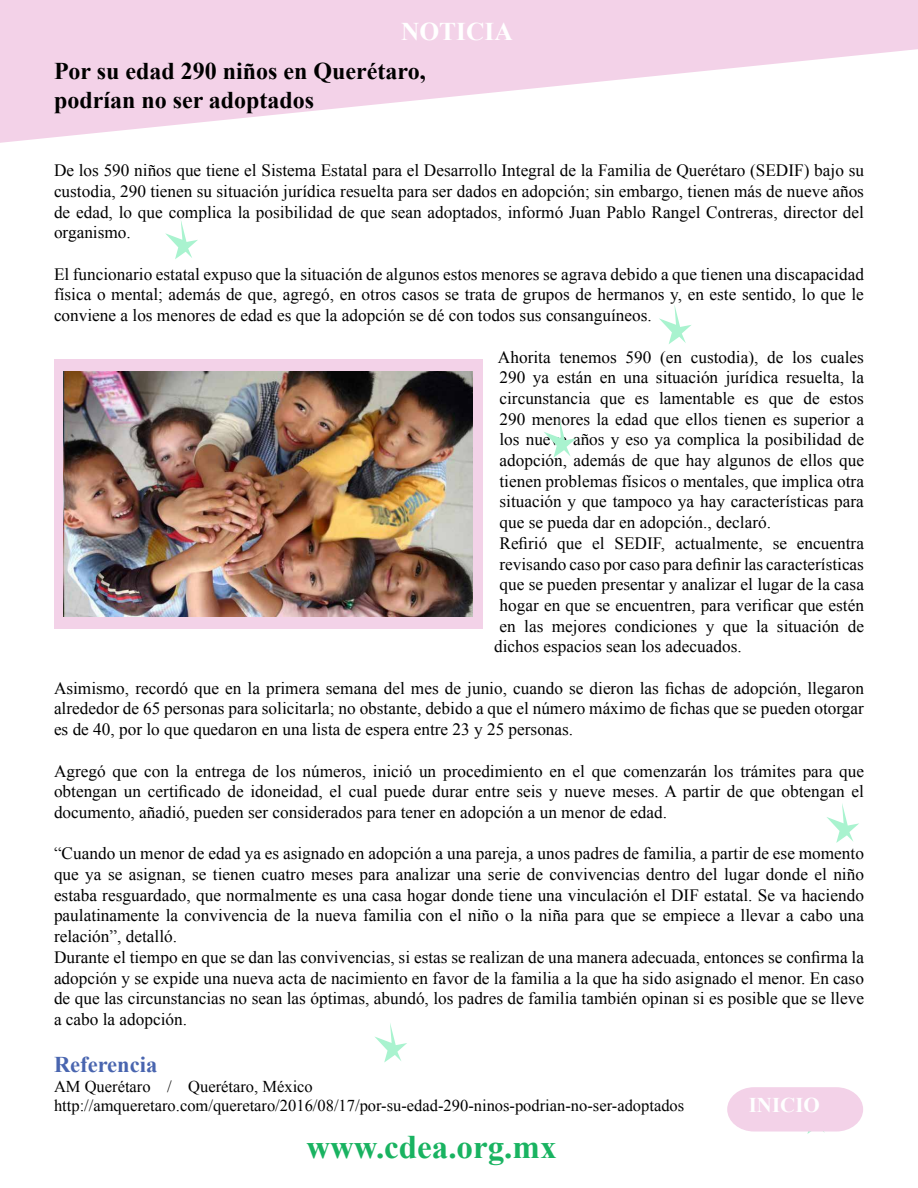
<style>
.page{position:relative;width:918px;height:1188px;background:#fff}
.page>*{position:absolute;margin:0;border:0;box-sizing:border-box;transform-origin:0 0}
.t1{font:700 33px "Times New Roman";color:#19b361}
.t2{font:700 25.5px "Times New Roman";color:#fff}
.t3{font:700 24px/28.8px "Times New Roman";color:#000}
.t4{font:700 22.5px "Times New Roman";color:#4965af}
.t5{font:700 21px "Times New Roman";color:#feffff}
.t6{font:17.25px/20.7px "Times New Roman";color:#000;text-align:justify}
.t7{font:16.5px/19.8px "Times New Roman";color:#000}
</style>
<div class="page">
<svg style="left:544px;top:418px;width:32px;height:40px"></svg>
<svg style="left:659px;top:305px;width:32px;height:39px"></svg>
<svg style="left:165px;top:220px;width:33px;height:39px"></svg>
<svg style="left:827px;top:803px;width:32px;height:40px"></svg>
<svg style="left:374px;top:1023px;width:33px;height:40px"></svg>
<svg style="left:0;top:0;width:918px;height:143px;fill:#f3d2e8"></svg>
<div style="left:54px;top:359px;width:428px;height:270px;background:#f3d2e8"></div>
<img style="left:64px;top:372px;width:409px;height:244px">
<svg style="left:727px;top:1087px;width:136px;height:47px;background:#f4d8eb"></svg>
<h2 class="t2" style="left:401px;top:14px;width:113px">NOTICIA</h2>
<h3 class="t3" style="left:54px;top:56px;width:373px">Por su edad 290 niños en Querétaro, podrían no ser adoptados</h3>
<p class="t6" style="left:54px;top:160px;width:812px">De los 590 niños que tiene el Sistema Estatal para el Desarrollo Integral de la Familia de Querétaro (SEDIF) bajo su custodia, 290 tienen su situación jurídica resuelta para ser dados en adopción; sin embargo, tienen más de nueve años de edad, lo que complica la posibilidad de que sean adoptados, informó Juan Pablo Rangel Contreras, director del organismo.</p>
<p class="t6" style="left:54px;top:263px;width:812px">El funcionario estatal expuso que la situación de algunos estos menores se agrava debido a que tienen una discapacidad física o mental; además de que, agregó, en otros casos se trata de grupos de hermanos y, en este sentido, lo que le conviene a los menores de edad es que la adopción se dé con todos sus consanguíneos.</p>
<p class="t6" style="left:498px;top:346px;width:368px">Ahorita tenemos 590 (en custodia), de los cuales</p>
<p class="t6" style="left:499px;top:367px;width:366px">290 ya están en una situación jurídica resuelta, la</p>
<p class="t6" style="left:499px;top:388px;width:366px">circunstancia que es lamentable es que de estos</p>
<p class="t6" style="left:499px;top:408px;width:366px">290 menores la edad que ellos tienen es superior a</p>
<p class="t6" style="left:499px;top:429px;width:366px">los nueve años y eso ya complica la posibilidad de</p>
<p class="t6" style="left:499px;top:450px;width:366px">adopción, además de que hay algunos de ellos que</p>
<p class="t6" style="left:499px;top:470px;width:366px">tienen problemas físicos o mentales, que implica otra</p>
<p class="t6" style="left:499px;top:491px;width:366px">situación y que tampoco ya hay características para</p>
<p class="t6" style="left:499px;top:512px;width:273px">que se pueda dar en adopción., declaró.</p>
<p class="t6" style="left:499px;top:532px;width:366px">Refirió que el SEDIF, actualmente, se encuentra</p>
<p class="t6" style="left:499px;top:553px;width:366px">revisando caso por caso para definir las características</p>
<p class="t6" style="left:499px;top:574px;width:366px">que se pueden presentar y analizar el lugar de la casa</p>
<p class="t6" style="left:499px;top:595px;width:366px">hogar en que se encuentren, para verificar que estén</p>
<p class="t6" style="left:499px;top:615px;width:366px">en las mejores condiciones y que la situación de</p>
<p class="t6" style="left:494px;top:636px;width:249px">dichos espacios sean los adecuados.</p>
<p class="t6" style="left:54px;top:677px;width:812px">Asimismo, recordó que en la primera semana del mes de junio, cuando se dieron las fichas de adopción, llegaron alrededor de 65 personas para solicitarla; no obstante, debido a que el número máximo de fichas que se pueden otorgar es de 40, por lo que quedaron en una lista de espera entre 23 y 25 personas.</p>
<p class="t6" style="left:54px;top:760px;width:812px">Agregó que con la entrega de los números, inició un procedimiento en el que comenzarán los trámites para que obtengan un certificado de idoneidad, el cual puede durar entre seis y nueve meses. A partir de que obtengan el documento, añadió, pueden ser considerados para tener en adopción a un menor de edad.</p>
<p class="t6" style="left:54px;top:843px;width:812px;text-align:left">“Cuando un menor de edad ya es asignado en adopción a una pareja, a unos padres de familia, a partir de ese momento que ya se asignan, se tienen cuatro meses para analizar una serie de convivencias dentro del lugar donde el niño estaba resguardado, que normalmente es una casa hogar donde tiene una vinculación el DIF estatal. Se va haciendo paulatinamente la convivencia de la nueva familia con el niño o la niña para que se empiece a llevar a cabo una relación”, detalló.<br>Durante el tiempo en que se dan las convivencias, si estas se realizan de una manera adecuada, entonces se confirma la adopción y se expide una nueva acta de nacimiento en favor de la familia a la que ha sido asignado el menor. En caso de que las circunstancias no sean las óptimas, abundó, los padres de familia también opinan si es posible que se lleve a cabo la adopción.</p>
<h3 class="t4" style="left:54px;top:1049px;width:105px">Referencia</h3>
<p class="t7" style="left:54px;top:1076px;width:632px">AM Querétaro / Querétaro, México http://amqueretaro.com/queretaro/2016/08/17/por-su-edad-290-ninos-podrian-no-ser-adoptados</p>
<p class="t5" style="left:749px;top:1091px;width:73px">INICIO</p>
<h1 class="t1" style="left:306px;top:1124px;width:252px">www.cdea.org.mx</h1>
</div>
